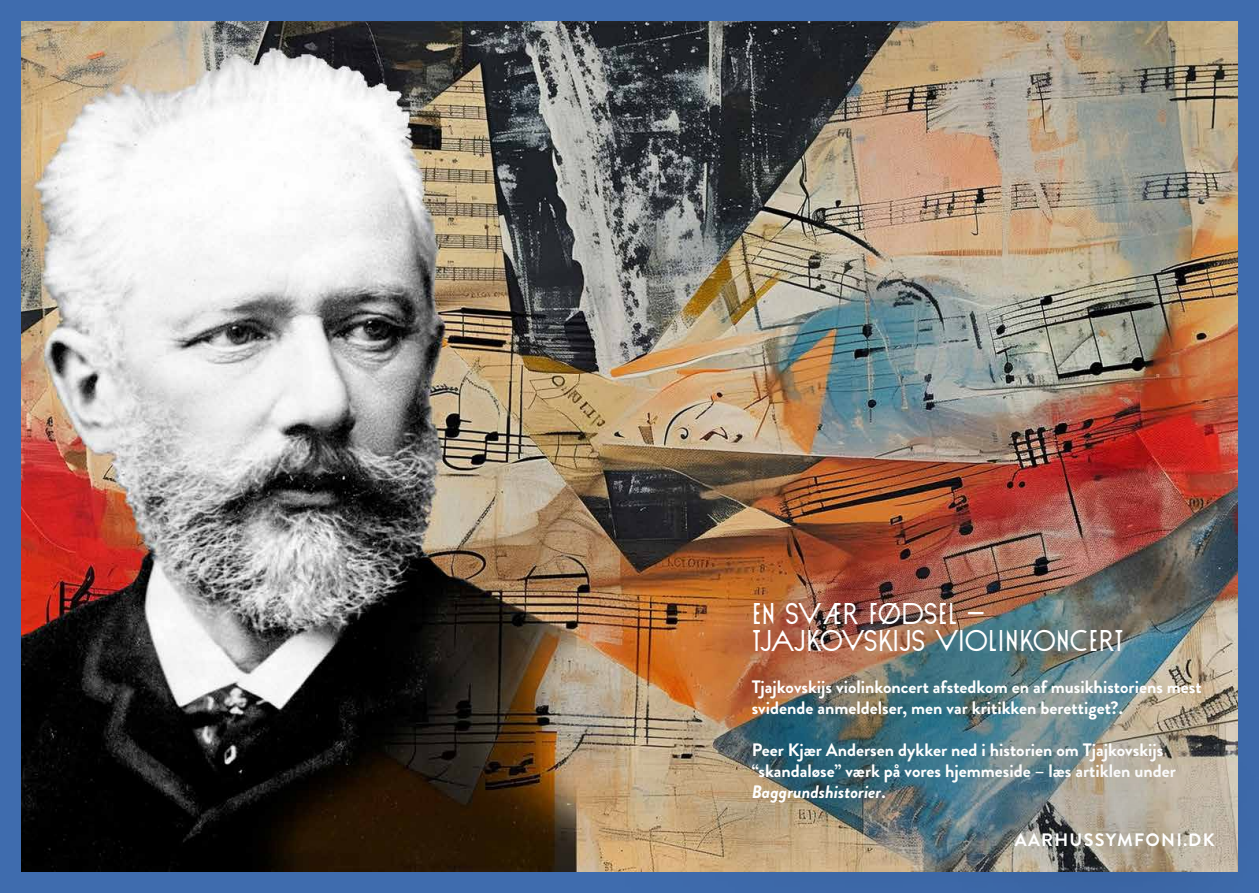
<style>
.page{position:relative;width:1259px;height:893px;background:#fff}
.page>*{position:absolute;margin:0;border:0;box-sizing:border-box;transform-origin:0 0}
.t1{font:30px/27px "Sud";letter-spacing:-.015em;color:#fff}
.t2{font:700 18px/21px "Brandon Grotesque";color:#fff}
.t3{font:700 18px "Brandon Grotesque";letter-spacing:.07em;color:#fff}
.s1{font-style:italic}
</style>
<div class="page">
<div style="left:0;top:0;width:629px;height:893px;background:#3f6cae"></div>
<div style="left:629px;top:0;width:630px;height:893px;background:#3f6cae"></div>
<img style="left:21px;top:21px;width:1216px;height:851px">
<div style="left:567px;top:415px;width:692px;height:478px;background:#000;opacity:.3"></div>
<div style="left:930px;top:739px;width:329px;height:154px;background:#000;opacity:.3"></div>
<h1 class="t1" style="left:751px;top:599px;width:373px">EN SVÆR FØDSEL –<br>TJAJKOVSKIJS VIOLINKONCERT</h1>
<p class="t2" style="left:751px;top:676px;width:451px">Tjajkovskijs violinkoncert afstedkom en af musikhistoriens mest svidende anmeldelser, men var kritikken berettiget?.</p>
<p class="t2" style="left:751px;top:739px;width:426px">Peer Kjær Andersen dykker ned i historien om Tjajkovskijs “skandaløse” værk på vores hjemmeside – læs artiklen under<br><span class="s1">Baggrundshistorier</span>.</p>
<p class="t3" style="left:1015px;top:827px;width:201px">AARHUSSYMFONI.DK</p>
</div>
